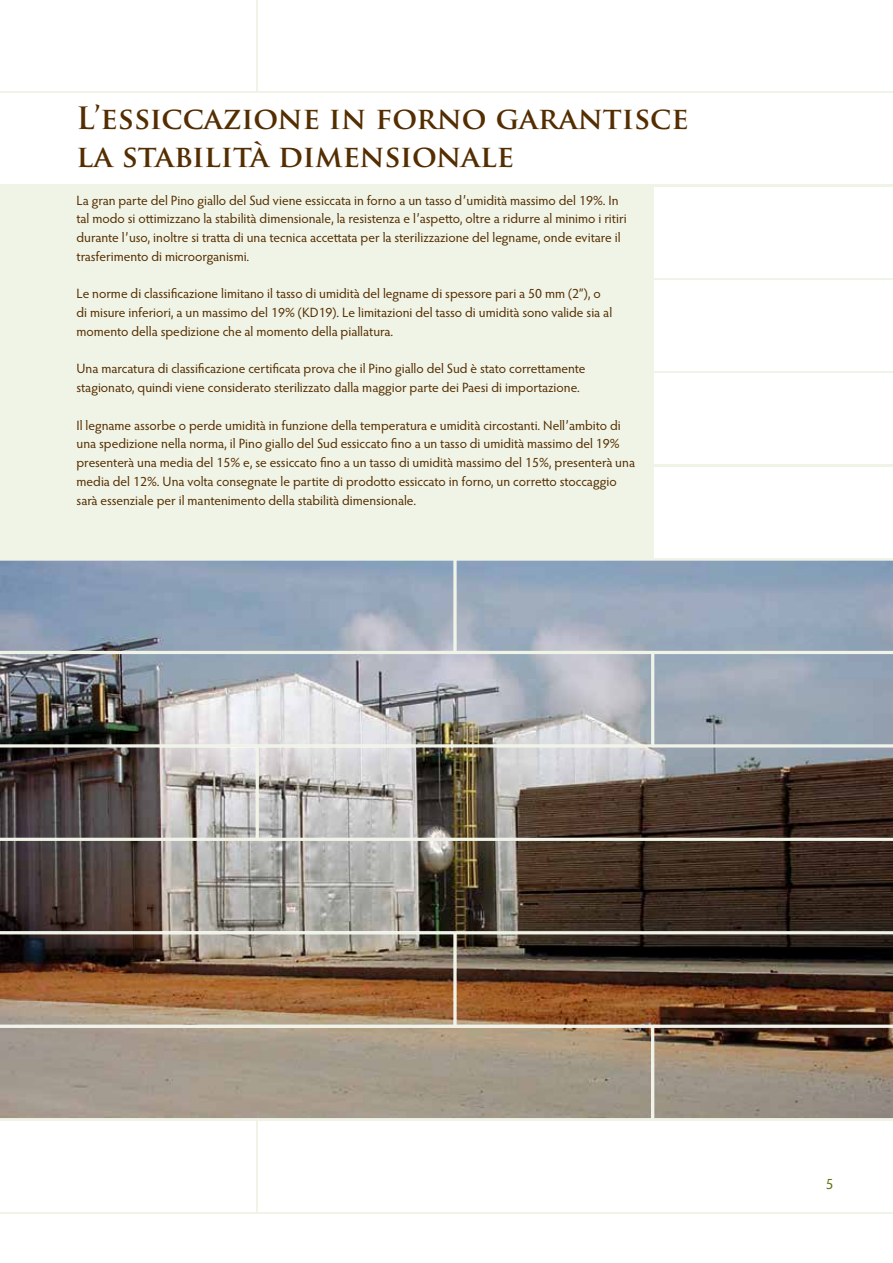
<style>
.page{position:relative;width:893px;height:1263px;background:#f0f4e6}
.page>*{position:absolute;margin:0;border:0;box-sizing:border-box;transform-origin:0 0}
.t1{font:700 30px/37.5px "Trajan Pro";color:#542d00}
.t2{font:15px "Hypatia Sans Pro";color:#5a7411}
.t3{font:13.5px/18.8px "Hypatia Sans Pro";color:#542d00}
</style>
<div class="page">
<img style="left:0;top:561px;width:893px;height:557px">
<div style="left:0;top:1215px;width:893px;height:48px;background:#fff"></div>
<div style="left:0;top:1121px;width:256px;height:90px;background:#fff"></div>
<div style="left:259px;top:1121px;width:634px;height:90px;background:#fff"></div>
<div style="left:0;top:93px;width:893px;height:91px;background:#fff"></div>
<div style="left:0;top:0;width:256px;height:90px;background:#fff"></div>
<div style="left:259px;top:0;width:634px;height:90px;background:#fff"></div>
<div style="left:654px;top:467px;width:239px;height:90px;background:#fff"></div>
<div style="left:654px;top:374px;width:239px;height:90px;background:#fff"></div>
<div style="left:654px;top:280px;width:239px;height:91px;background:#fff"></div>
<div style="left:654px;top:187px;width:239px;height:90px;background:#fff"></div>
<h1 class="t1" style="left:77px;top:100px;width:614px">L’essiccazione in forno garantisce la stabilità dimensionale</h1>
<p class="t3" style="left:77px;top:190px;width:552px">La gran parte del Pino giallo del Sud viene essiccata in forno a un tasso d’umidità massimo del 19%. In tal modo si ottimizzano la stabilità dimensionale, la resistenza e l’aspetto, oltre a ridurre al minimo i ritiri durante l’uso, inoltre si tratta di una tecnica accettata per la sterilizzazione del legname, onde evitare il trasferimento di microorganismi.</p>
<p class="t3" style="left:77px;top:284px;width:537px">Le norme di classificazione limitano il tasso di umidità del legname di spessore pari a 50 mm (2”), o di misure inferiori, a un massimo del 19% (KD19). Le limitazioni del tasso di umidità sono valide sia al momento della spedizione che al momento della piallatura.</p>
<p class="t3" style="left:77px;top:359px;width:510px">Una marcatura di classificazione certificata prova che il Pino giallo del Sud è stato correttamente stagionato, quindi viene considerato sterilizzato dalla maggior parte dei Paesi di importazione.</p>
<p class="t3" style="left:77px;top:415px;width:560px">Il legname assorbe o perde umidità in funzione della temperatura e umidità circostanti. Nell’ambito di una spedizione nella norma, il Pino giallo del Sud essiccato fino a un tasso di umidità massimo del 19% presenterà una media del 15% e, se essiccato fino a un tasso di umidità massimo del 15%, presenterà una media del 12%. Una volta consegnate le partite di prodotto essiccato in forno, un corretto stoccaggio sarà essenziale per il mantenimento della stabilità dimensionale.</p>
<p class="t2" style="left:826px;top:1173px;width:9px">5</p>
</div>
